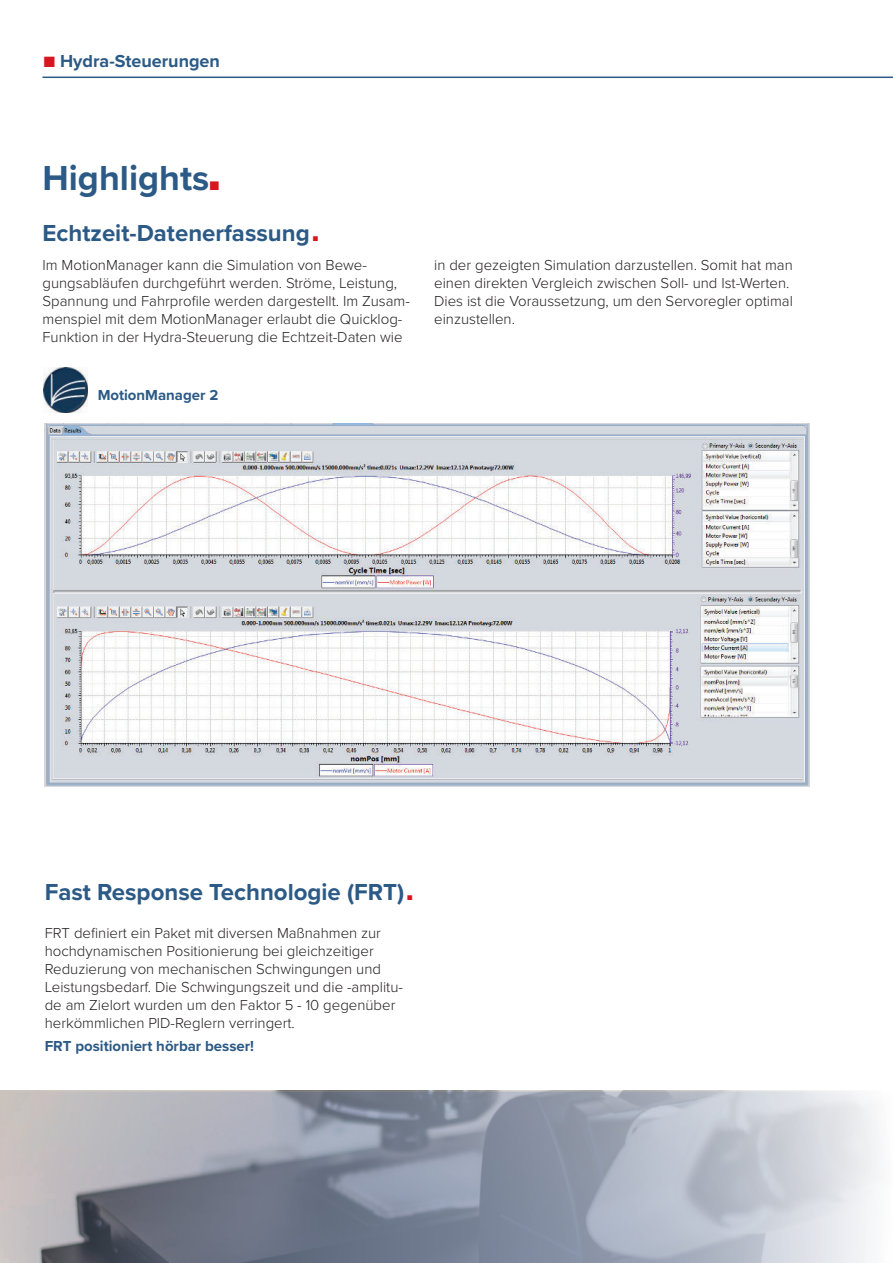
<style>
.page{position:relative;width:893px;height:1263px;background:#fff}
.page>*{position:absolute;margin:0;border:0;box-sizing:border-box;transform-origin:0 0}
.t1{font:700 36px "Proxima Nova";color:#2c5a86}
.t2{font:700 24px "Proxima Nova";color:#2c5a86}
.t3{font:700 18px "Proxima Nova";color:#2c5a86}
.t4{font:300 15px/18px "Proxima Nova";color:#231f20}
.t5{font:700 15px "Proxima Nova";color:#2c5a86}
.t6{font:700 15px "Proxima Nova";color:#d7171f}
.t7{font:700 8.25px "Proxima Nova";color:#d7171f}
.s1{color:#d7171f}
</style>
<div class="page">
<hr style="left:43px;top:77px;width:850px;height:1px;background:#2c5a86">
<img style="left:45px;top:423px;width:764px;height:364px">
<img style="left:43px;top:368px;width:44px;height:44px">
<svg style="left:0;top:1090px;width:879px;height:173px;background:#9fa4b1"></svg>
<p class="t3" style="left:44px;top:53px;width:178px"><span class="s1">■</span> Hydra-Steuerungen</p>
<h1 class="t1" style="left:43px;top:163px;width:168px">Highlights</h1>
<p class="t6" style="left:209px;top:179px;width:11px">■</p>
<h2 class="t2" style="left:43px;top:223px;width:269px">Echtzeit-Datenerfassung</h2>
<p class="t7" style="left:313px;top:234px;width:7px">■</p>
<p class="t4" style="left:43px;top:256px;width:369px">Im MotionManager kann die Simulation von Bewe&shy;gungsabläufen durchgeführt werden. Ströme, Leistung, Spannung und Fahrprofile werden dargestellt. Im Zusam&shy;menspiel mit dem MotionManager erlaubt die Quicklog-Funktion in der Hydra-Steuerung die Echtzeit-Daten wie</p>
<p class="t5" style="left:98px;top:388px;width:122px">MotionManager 2</p>
<p class="t4" style="left:434px;top:257px;width:360px">in der gezeigten Simulation darzustellen. Somit hat man einen direkten Vergleich zwischen Soll- und Ist-Werten.<br>Dies ist die Voraussetzung, um den Servoregler optimal einzustellen.</p>
<h2 class="t2" style="left:45px;top:882px;width:361px">Fast Response Technologie (FRT)</h2>
<p class="t7" style="left:407px;top:894px;width:7px">■</p>
<p class="t4" style="left:45px;top:925px;width:360px">FRT definiert ein Paket mit diversen Maßnahmen zur hochdynamischen Positionierung bei gleichzeitiger Reduzierung von mechanischen Schwingungen und Leistungsbedarf. Die Schwingungszeit und die -amplitu&shy;de am Zielort wurden um den Faktor 5 - 10 gegenüber herkömmlichen PID-Reglern verringert.</p>
<p class="t5" style="left:45px;top:1039px;width:211px">FRT positioniert hörbar besser!</p>
</div>
